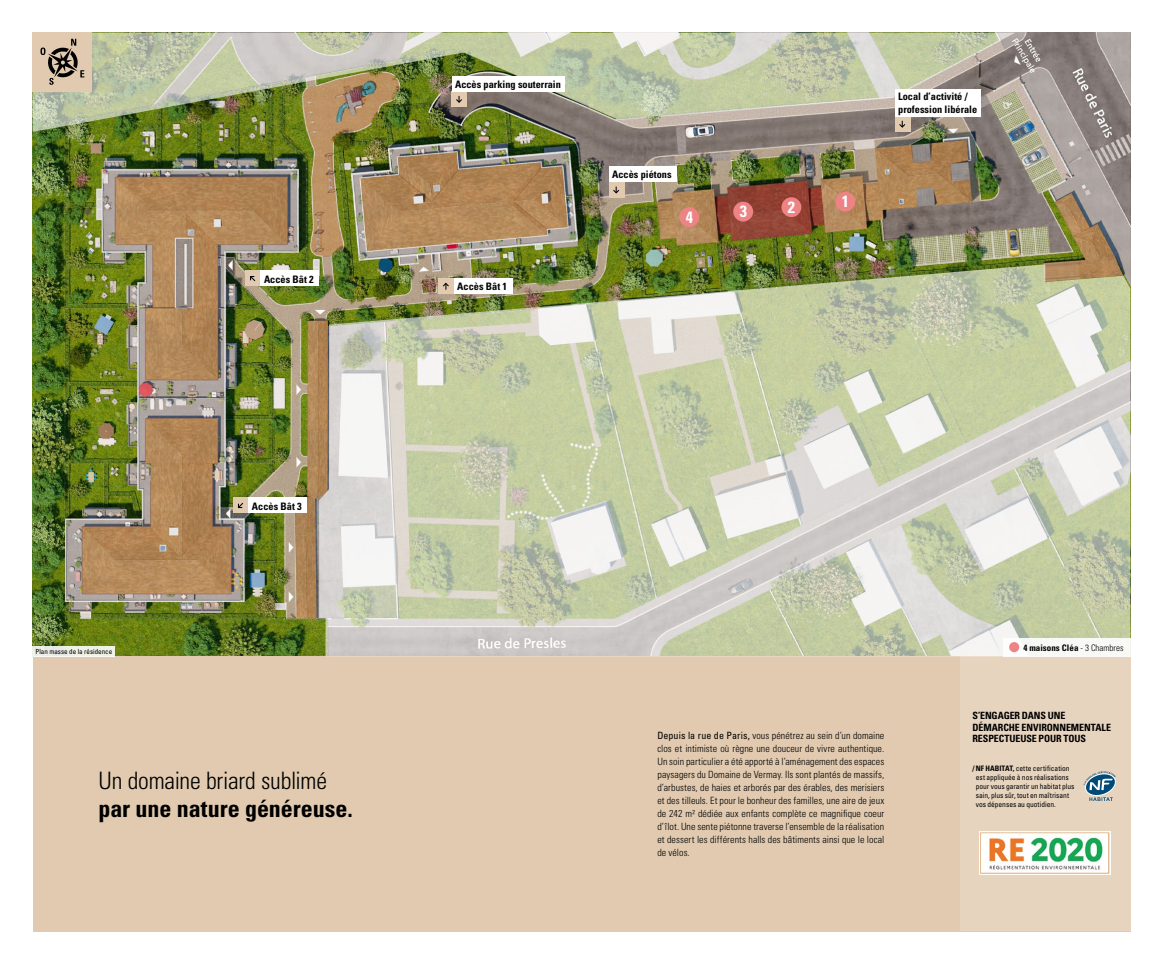
<style>
.page{position:relative;width:1163px;height:964px;background:#fff}
.page>*{position:absolute;margin:0;border:0;box-sizing:border-box;transform-origin:0 0}
.t1{font:300 condensed 24px "Univers LT Std";letter-spacing:-.01em;color:#000}
.t2{font:700 condensed 24px "Univers LT Std";letter-spacing:-.005em;color:#000}
.t3{font:700 condensed 16.3px "Univers LT";color:#fff}
.t4{font:700 condensed 10.3px/12.4px "Univers LT";color:#000}
.t5{font:300 condensed 10px/13px "Univers LT Std";letter-spacing:.005em;color:#000;text-align:justify}
.t6{font:700 condensed 10px/11.8px "Univers LT Std";letter-spacing:-.01em;color:#000}
.t7{font:700 condensed 9px "Univers LT";color:#000}
.t8{font:condensed 7.5px/9px "Univers LT Std";letter-spacing:-.005em;color:#000}
.t9{font:condensed 7px "Univers LT Std";color:#000}
.s1{font-weight:400}
.s2{font-weight:300}
.s3{font-weight:700}
</style>
<div class="page">
<img style="left:33px;top:33px;width:1097px;height:623px">
<img style="left:33px;top:33px;width:982px;height:99px">
<div style="left:33px;top:656px;width:1097px;height:275px;background:#e1caaf"></div>
<div style="left:960px;top:656px;width:170px;height:275px;background:#e7d4bf"></div>
<div style="left:33px;top:645px;width:82px;height:11px;background:#eff1e6"></div>
<div style="left:608px;top:182px;width:16px;height:16px;background:#e1caaf"></div>
<svg style="left:613px;top:187px;width:6px;height:7px"></svg>
<div style="left:608px;top:167px;width:68px;height:15px;background:#fff"></div>
<div style="left:894px;top:116px;width:16px;height:16px;background:#e1caaf"></div>
<svg style="left:899px;top:121px;width:7px;height:7px"></svg>
<div style="left:894px;top:89px;width:86px;height:27px;background:#fff"></div>
<div style="left:451px;top:91px;width:16px;height:16px;background:#e1caaf"></div>
<svg style="left:456px;top:96px;width:6px;height:7px"></svg>
<div style="left:451px;top:76px;width:113px;height:15px;background:#fff"></div>
<div style="left:245px;top:271px;width:16px;height:15px;background:#e1caaf"></div>
<svg style="left:250px;top:276px;width:6px;height:6px"></svg>
<div style="left:261px;top:271px;width:58px;height:15px;background:#fff"></div>
<div style="left:233px;top:498px;width:16px;height:15px;background:#e1caaf"></div>
<svg style="left:238px;top:502px;width:5px;height:7px"></svg>
<div style="left:249px;top:498px;width:58px;height:15px;background:#fff"></div>
<div style="left:33px;top:33px;width:59px;height:59px;background:#e1caaf"></div>
<svg style="left:40px;top:39px;width:44px;height:46px"></svg>
<img style="left:979px;top:832px;width:131px;height:42px">
<svg style="left:1083px;top:771px;width:33px;height:30px"></svg>
<svg style="left:319px;top:264px;width:811px;height:392px;background:#c7cbb0"></svg>
<div style="left:1002px;top:638px;width:128px;height:18px;background:#f8f9f5"></div>
<div style="left:1008px;top:642px;width:11px;height:10px;background:#ed8384;border-radius:50%"></div>
<div style="left:679px;top:207px;width:20px;height:20px;background:#ed8384;border-radius:50%"></div>
<div style="left:733px;top:202px;width:20px;height:19px;background:#ed8384;border-radius:50%"></div>
<div style="left:781px;top:197px;width:20px;height:20px;background:#ed8384;border-radius:50%"></div>
<div style="left:835px;top:192px;width:20px;height:20px;background:#ed8384;border-radius:50%"></div>
<p class="t4" style="left:264px;top:273px;width:51px">Accès Bât 2</p>
<p class="t9" style="left:35px;top:646px;width:78px">Plan masse de la résidence</p>
<p class="t4" style="left:252px;top:499px;width:51px">Accès Bât 3</p>
<h1 class="t1" style="left:99px;top:766px;width:230px">Un domaine briard sublimé</h1>
<h1 class="t2" style="left:99px;top:793px;width:256px">par une nature généreuse.</h1>
<p class="t4" style="left:455px;top:78px;width:107px">Accès parking souterrain</p>
<p class="t4" style="left:457px;top:280px;width:51px">Accès Bât 1</p>
<p class="t4" style="left:612px;top:168px;width:61px">Accès piétons</p>
<h2 class="t3" style="left:685px;top:207px;width:9px">4</h2>
<h2 class="t3" style="left:739px;top:201px;width:9px">3</h2>
<h2 class="t3" style="left:787px;top:197px;width:9px">2</h2>
<h2 class="t3" style="left:841px;top:191px;width:9px">1</h2>
<p class="t4" style="left:898px;top:90px;width:80px">Local d’activité / profession libérale</p>
<p class="t5" style="left:657px;top:729px;width:228px"><span class="s1">Depuis la rue de Paris,</span> vous pénétrez au sein d’un domaine clos et intimiste où règne une douceur de vivre authentique.<br>Un soin particulier a été apporté à l’aménagement des espaces paysagers du Domaine de Vermay. Ils sont plantés de massifs, d’arbustes, de haies et arborés par des érables, des merisiers et des tilleuls. Et pour le bonheur des familles, une aire de jeux de 242 m² dédiée aux enfants complète ce magnifique coeur d’îlot. Une sente piétonne traverse l’ensemble de la réalisation et dessert les différents halls des bâtiments ainsi que le local de vélos.</p>
<p class="t7" style="left:1023px;top:642px;width:101px">4 maisons Cléa <span class="s2">- 3 Chambres</span></p>
<p class="t6" style="left:972px;top:709px;width:140px">S’ENGAGER DANS UNE<br>DÉMARCHE ENVIRONNEMENTALE<br>RESPECTUEUSE POUR TOUS</p>
<p class="t8" style="left:975px;top:763px;width:100px;text-indent:-3px"><span class="s3">/ NF HABITAT,</span> cette certification est appliquée à nos réalisations pour vous garantir un habitat plus sain, plus sûr, tout en maîtrisant vos dépenses au quotidien.</p>
</div>
